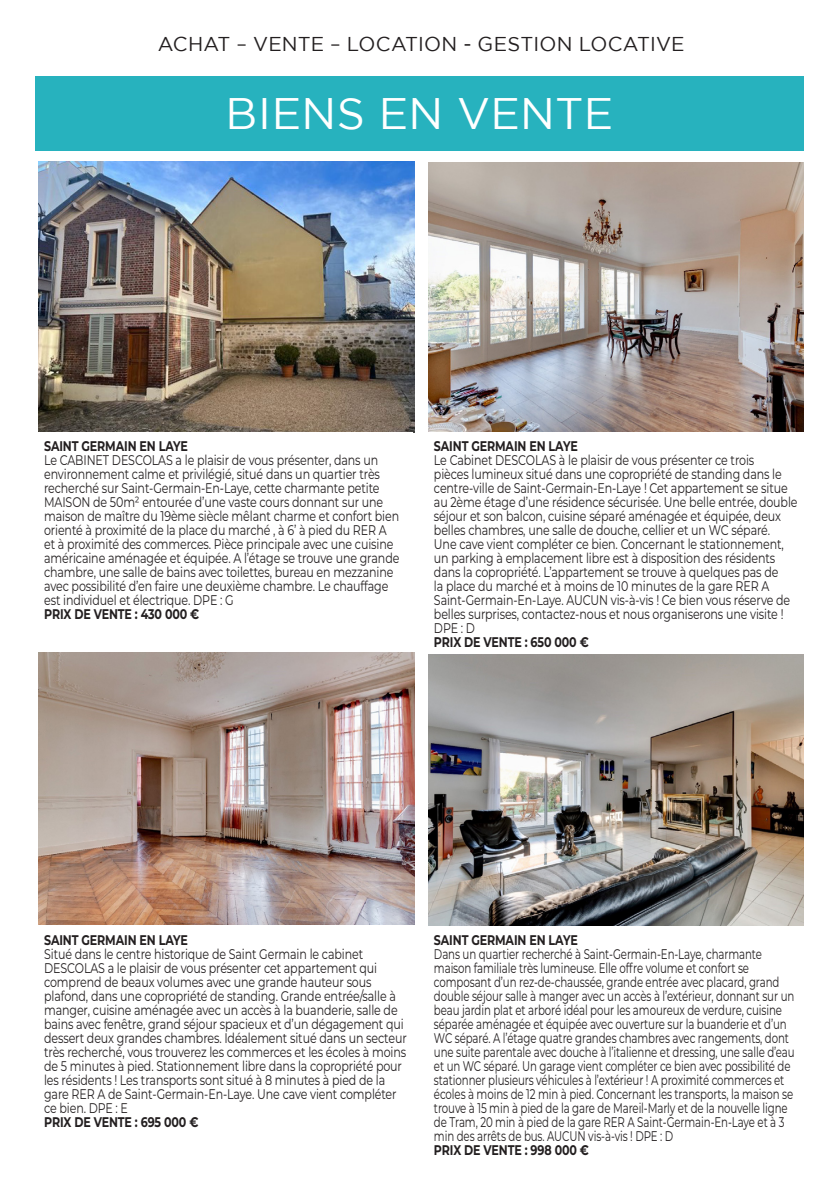
<style>
.page{position:relative;width:840px;height:1191px;background:#fff}
.page>*{position:absolute;margin:0;border:0;box-sizing:border-box;transform-origin:0 0}
.Body___Circle_1{font:44px "Gotham";letter-spacing:.005em;color:#fff}
.Body___Circle_1-2{font:20px "Gotham";letter-spacing:.01em;color:#231f20}
.t1{font:14px/14px "Montserrat";letter-spacing:-.01em;color:#231f20;scale:.79 1}
.t2{font:14px/14px "Montserrat";letter-spacing:-.01em;color:#231f20;scale:.73 1}
.t3{font:700 14px "Montserrat";letter-spacing:-.01em;color:#231f20;scale:.79 1}
</style>
<div class="page">
<img style="left:428px;top:654px;width:375px;height:272px">
<img style="left:428px;top:163px;width:375px;height:268px">
<img style="left:38px;top:653px;width:376px;height:271px">
<img style="left:38px;top:161px;width:376px;height:272px">
<div style="left:35px;top:76px;width:768px;height:74px;background:#27b2be"></div>
<div style="left:38px;top:431px;width:374px;height:207px;background:#fff"></div>
<p class="Body___Circle_1-2" style="left:158px;top:33px;width:528px">ACHAT – VENTE – LOCATION - GESTION LOCATIVE</p>
<p class="Body___Circle_1" style="left:225px;top:89px;width:389px">BIENS EN VENTE</p>
<p class="t3" style="left:44px;top:436px;width:183px">SAINT GERMAIN EN LAYE</p>
<p class="t1" style="left:44px;top:452px;width:451px">Le CABINET DESCOLAS a le plaisir de vous présenter, dans un environnement calme et privilégié, situé dans un quartier très recherché sur Saint-Germain-En-Laye, cette charmante petite MAISON de 50m² entourée d’une vaste cours donnant sur une maison de maître du 19ème siècle mêlant charme et confort bien orienté à proximité de la place du marché , à 6’ à pied du RER A et à proximité des commerces. Pièce principale avec une cuisine américaine aménagée et équipée. A l’étage se trouve une grande chambre, une salle de bains avec toilettes, bureau en mezzanine avec possibilité d’en faire une deuxième chambre. Le chauffage est individuel et électrique. DPE : G</p>
<p class="t3" style="left:44px;top:604px;width:198px">PRIX DE VENTE : 430 000 €</p>
<p class="t3" style="left:433px;top:436px;width:183px">SAINT GERMAIN EN LAYE</p>
<p class="t1" style="left:433px;top:452px;width:461px">Le Cabinet DESCOLAS à le plaisir de vous présenter ce trois<br>pièces lumineux situé dans une copropriété de standing dans le centre-ville de Saint-Germain-En-Laye ! Cet appartement se situe au 2ème étage d’une résidence sécurisée. Une belle entrée, double séjour et son balcon, cuisine séparé aménagée et équipée, deux belles chambres, une salle de douche, cellier et un WC séparé.<br>Une cave vient compléter ce bien. Concernant le stationnement, un parking à emplacement libre est à disposition des résidents dans la copropriété. L’appartement se trouve à quelques pas de<br>la place du marché et à moins de 10 minutes de la gare RER A Saint-Germain-En-Laye. AUCUN vis-à-vis ! Ce bien vous réserve de belles surprises, contactez-nous et nous organiserons une visite !<br>DPE : D</p>
<p class="t3" style="left:433px;top:632px;width:197px">PRIX DE VENTE : 650 000 €</p>
<p class="t3" style="left:44px;top:930px;width:183px">SAINT GERMAIN EN LAYE</p>
<p class="t1" style="left:44px;top:946px;width:460px">Situé dans le centre historique de Saint Germain le cabinet DESCOLAS a le plaisir de vous présenter cet appartement qui comprend de beaux volumes avec une grande hauteur sous plafond, dans une copropriété de standing. Grande entrée/salle à manger, cuisine aménagée avec un accès à la buanderie, salle de bains avec fenêtre, grand séjour spacieux et d’un dégagement qui dessert deux grandes chambres. Idéalement situé dans un secteur très recherché, vous trouverez les commerces et les écoles à moins de 5 minutes à pied. Stationnement libre dans la copropriété pour les résidents ! Les transports sont situé à 8 minutes à pied de la gare RER A de Saint-Germain-En-Laye. Une cave vient compléter ce bien. DPE : E</p>
<p class="t3" style="left:44px;top:1112px;width:197px">PRIX DE VENTE : 695 000 €</p>
<p class="t3" style="left:433px;top:930px;width:183px">SAINT GERMAIN EN LAYE</p>
<p class="t2" style="left:433px;top:946px;width:495px">Dans un quartier recherché à Saint-Germain-En-Laye, charmante maison familiale très lumineuse. Elle offre volume et confort se composant d’un rez-de-chaussée, grande entrée avec placard, grand double séjour salle à manger avec un accès à l’extérieur, donnant sur un beau jardin plat et arboré idéal pour les amoureux de verdure, cuisine séparée aménagée et équipée avec ouverture sur la buanderie et d’un WC séparé. A l’étage quatre grandes chambres avec rangements, dont une suite parentale avec douche à l’italienne et dressing, une salle d’eau et un WC séparé. Un garage vient compléter ce bien avec possibilité de stationner plusieurs véhicules à l’extérieur ! A proximité commerces et écoles à moins de 12 min à pied. Concernant les transports, la maison se trouve à 15 min à pied de la gare de Mareil-Marly et de la nouvelle ligne de Tram, 20 min à pied de la gare RER A Saint-Germain-En-Laye et à 3 min des arrêts de bus. AUCUN vis-à-vis ! DPE : D</p>
<p class="t3" style="left:433px;top:1140px;width:198px">PRIX DE VENTE : 998 000 €</p>
</div>
